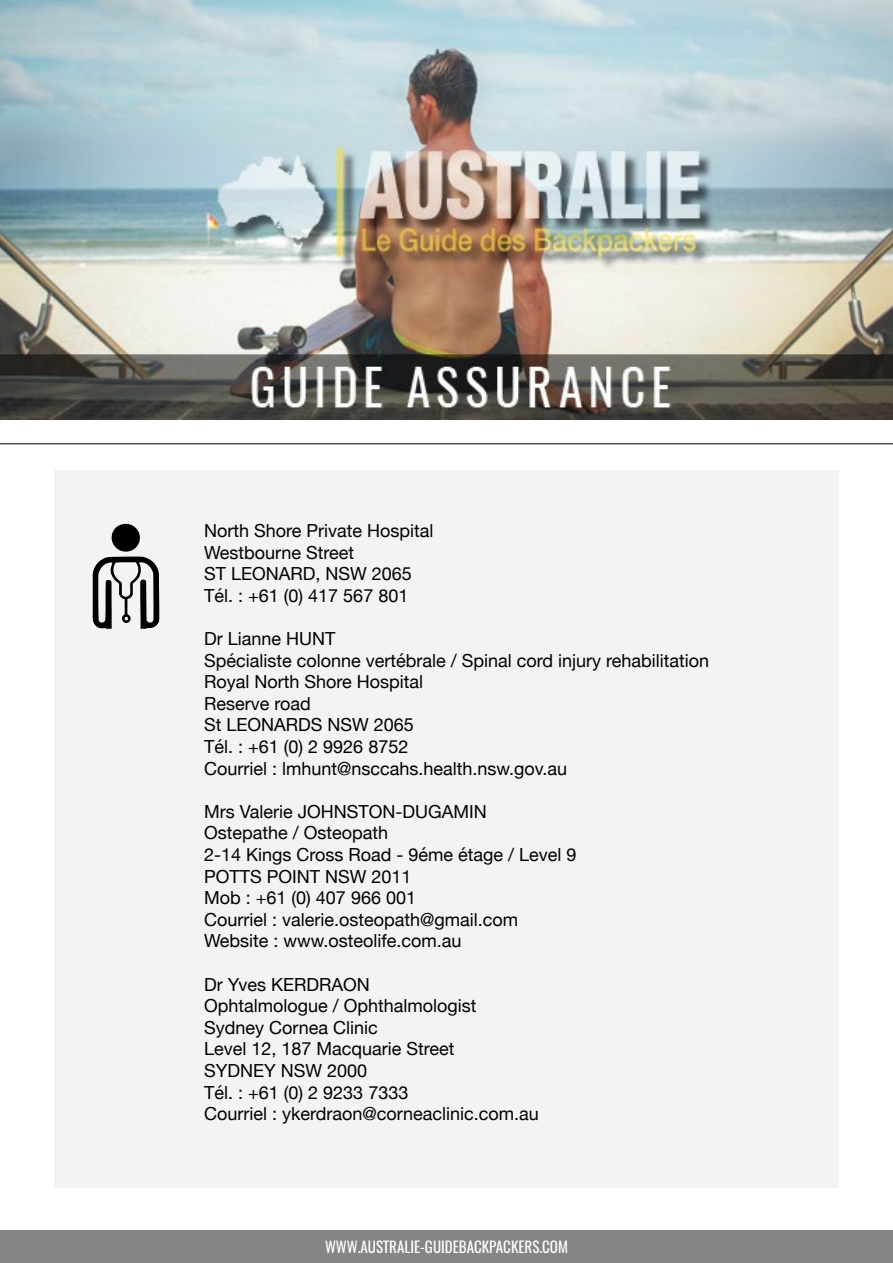
<style>
.page{position:relative;width:893px;height:1263px;background:#fff}
.page>*{position:absolute;margin:0;border:0;box-sizing:border-box;transform-origin:0 0}
.t1{font:109.5px "Travelcons";color:#000}
.t2{font:18px/21.6px "Helvetica Neue";color:#000}
.t3{font:15px "Oswald";color:#fff}
</style>
<div class="page">
<div style="left:54px;top:470px;width:785px;height:717px;background:#f3f3f3"></div>
<hr style="left:0;top:443px;width:893px;height:1px;background:#000">
<div style="left:0;top:1230px;width:893px;height:33px;background:#868585"></div>
<img style="left:0;top:0;width:893px;height:419px">
<h1 class="t1" style="left:85px;top:527px;width:84px">d</h1>
<p class="t2" style="left:204px;top:521px;width:231px">North Shore Private Hospital<br>Westbourne Street<br>ST LEONARD, NSW 2065<br>Tél. : +61 (0) 417 567 801</p>
<p class="t2" style="left:204px;top:629px;width:507px">Dr Lianne HUNT<br>Spécialiste colonne vertébrale / Spinal cord injury rehabilitation<br>Royal North Shore Hospital<br>Reserve road<br>St LEONARDS NSW 2065<br>Tél. : +61 (0) 2 9926 8752<br>Courriel : lmhunt@nsccahs.health.nsw.gov.au</p>
<p class="t2" style="left:204px;top:802px;width:374px">Mrs Valerie JOHNSTON-DUGAMIN<br>Ostepathe / Osteopath<br>2-14 Kings Cross Road - 9éme étage / Level 9<br>POTTS POINT NSW 2011<br>Mob : +61 (0) 407 966 001<br>Courriel : valerie.osteopath@gmail.com<br>Website : www.osteolife.com.au</p>
<p class="t2" style="left:204px;top:974px;width:336px">Dr Yves KERDRAON<br>Ophtalmologue / Ophthalmologist<br>Sydney Cornea Clinic<br>Level 12, 187 Macquarie Street<br>SYDNEY NSW 2000<br>Tél. : +61 (0) 2 9233 7333<br>Courriel : ykerdraon@corneaclinic.com.au</p>
<p class="t3" style="left:325px;top:1236px;width:244px">WWW.AUSTRALIE-GUIDEBACKPACKERS.COM</p>
</div>
